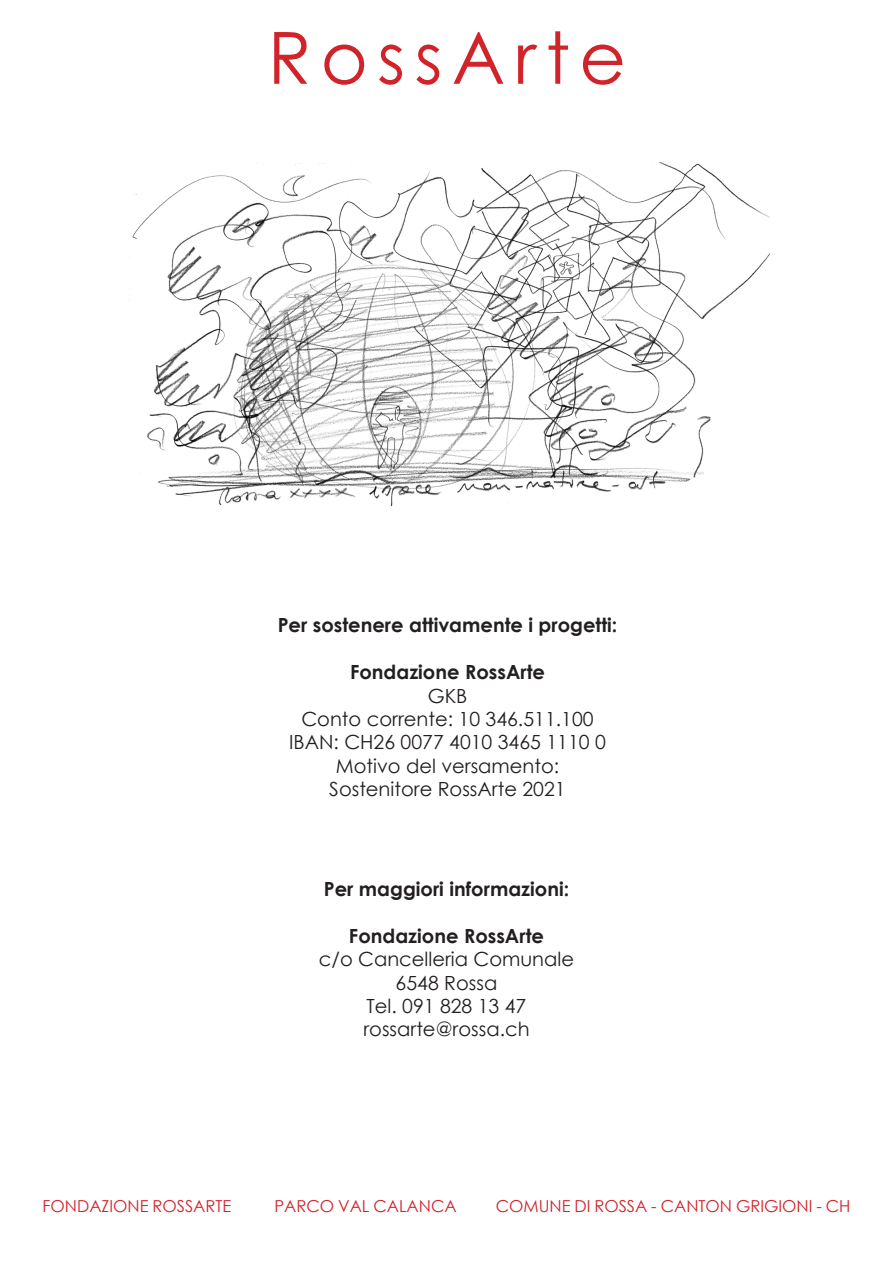
<style>
.page{position:relative;width:893px;height:1263px;background:#fff}
.page>*{position:absolute;margin:0;border:0;box-sizing:border-box;transform-origin:0 0}
.t1{font:72px "Century Gothic";letter-spacing:.13em;color:#d1232a}
.t2{font:19.5px/23.4px "Century Gothic";color:#231f20;text-align:center}
.t3{font:700 19.5px "Century Gothic";color:#231f20}
.t4{font:16.5px "Century Gothic";color:#d1232a}
</style>
<div class="page">
<img style="left:128px;top:162px;width:642px;height:345px">
<h1 class="t1" style="left:268px;top:7px;width:360px">RossArte</h1>
<p class="t3" style="left:278px;top:610px;width:341px">Per sostenere attivamente i progetti:</p>
<p class="t3" style="left:350px;top:657px;width:196px">Fondazione RossArte</p>
<p class="t2" style="left:289px;top:683px;width:318px">GKB<br>Conto corrente: 10 346.511.100<br>IBAN: CH26 0077 4010 3465 1110 0<br>Motivo del versamento:<br>Sostenitore RossArte 2021</p>
<p class="t3" style="left:324px;top:874px;width:247px">Per maggiori informazioni:</p>
<p class="t3" style="left:349px;top:921px;width:196px">Fondazione RossArte</p>
<p class="t2" style="left:319px;top:947px;width:257px">c/o Cancelleria Comunale<br>6548 Rossa<br>Tel. 091 828 13 47 rossarte@rossa.ch</p>
<p class="t4" style="left:43px;top:1194px;width:190px">FONDAZIONE ROSSARTE</p>
<p class="t4" style="left:274px;top:1194px;width:184px">PARCO VAL CALANCA</p>
<p class="t4" style="left:496px;top:1194px;width:356px">COMUNE DI ROSSA - CANTON GRIGIONI - CH</p>
</div>
